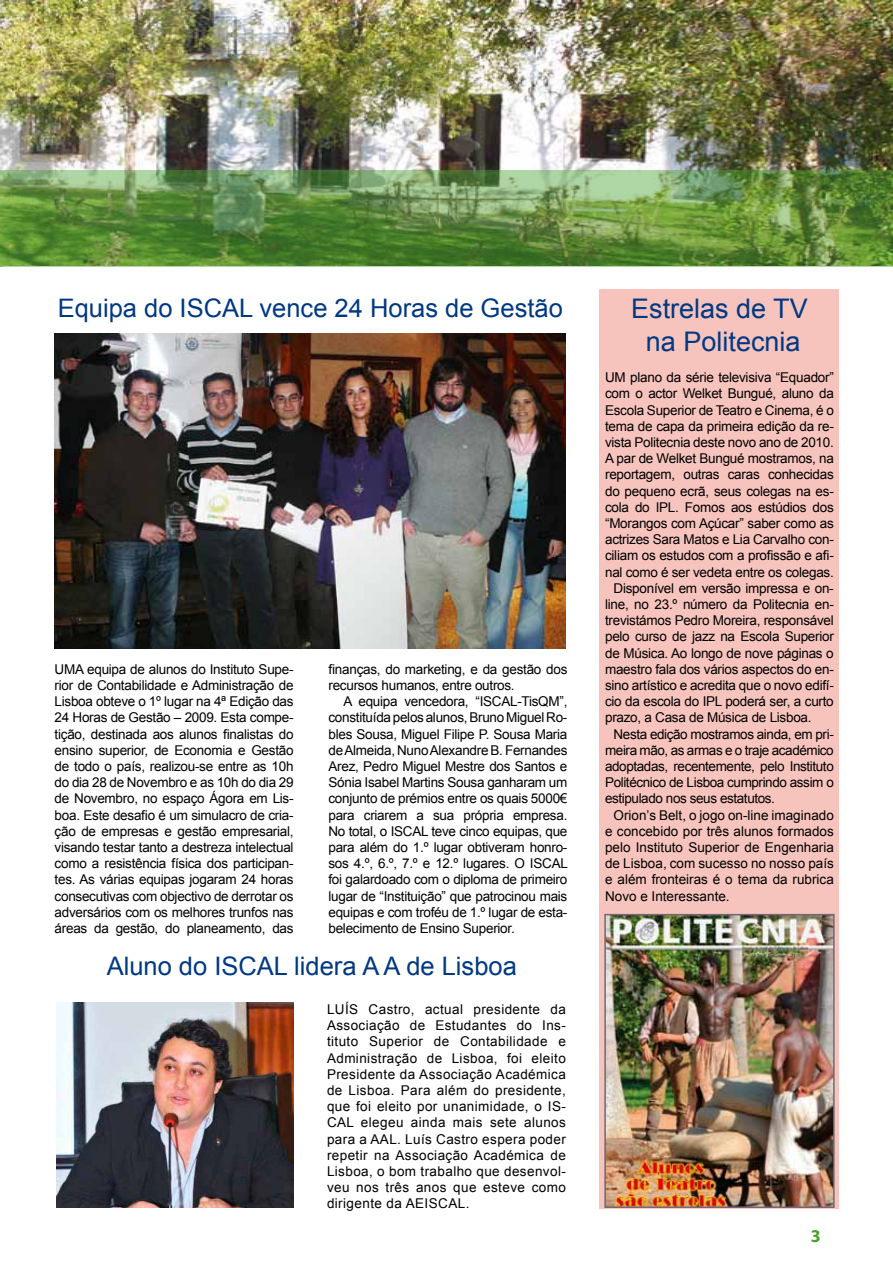
<style>
.page{position:relative;width:893px;height:1263px;background:#fff}
.page>*{position:absolute;margin:0;border:0;box-sizing:border-box;transform-origin:0 0}
.t1{font:27px/32.4px "Arial";color:#003882;text-align:center}
.t2{font:25.5px "Arial";color:#003882}
.t3{font:700 18px "Myriad Pro";color:#44a12b}
.t4{font:13.5px/16.2px "Arial";letter-spacing:-.02em;color:#000;text-align:justify}
.t5{font:13.5px "Arial";color:#000}
</style>
<div class="page">
<img style="left:0;top:0;width:893px;height:170px">
<svg style="left:0;top:170px;width:893px;height:96px;background:#658f46"></svg>
<div style="left:599px;top:289px;width:240px;height:920px;background:#f7c4bd"></div>
<img style="left:607px;top:917px;width:225px;height:288px">
<div style="left:604px;top:914px;width:231px;height:294px;border:2px solid #736777"></div>
<img style="left:57px;top:1002px;width:237px;height:206px">
<img style="left:55px;top:334px;width:511px;height:314px">
<h2 class="t2" style="left:58px;top:292px;width:507px">Equipa do ISCAL vence 24 Horas de Gestão</h2>
<p class="t4" style="left:55px;top:661px;width:240px">UMA equipa de alunos do Instituto Supe&shy;rior de Contabilidade e Administração de Lisboa obteve o 1º lugar na 4ª Edição das 24 Horas de Gestão – 2009. Esta compe&shy;tição, destinada aos alunos finalistas do ensino superior, de Economia e Gestão de todo o país, realizou-se entre as 10h do dia 28 de Novembro e as 10h do dia 29 de Novembro, no espaço Ágora em Lis&shy;boa. Este desafio é um simulacro de cria&shy;ção de empresas e gestão empresarial, visando testar tanto a destreza intelectual como a resistência física dos participan&shy;tes. As várias equipas jogaram 24 horas consecutivas com objectivo de derrotar os adversários com os melhores trunfos nas áreas da gestão, do planeamento, das</p>
<p class="t4" style="left:328px;top:661px;width:240px">finanças, do marketing, e da gestão dos recursos humanos, entre outros.</p>
<p class="t4" style="left:328px;top:693px;width:241px;text-indent:15px">A equipa vencedora, “ISCAL-TisQM”, constituída pelos alunos, Bruno Miguel Ro&shy;bles Sousa, Miguel Filipe P. Sousa Maria de Almeida, Nuno Alexandre B. Fernandes Arez, Pedro Miguel Mestre dos Santos e Sónia Isabel Martins Sousa ganharam um conjunto de prémios entre os quais 5000€ para criarem a sua própria empresa.<br>No total, o ISCAL teve cinco equipas, que para além do 1.º lugar obtiveram honro&shy;sos 4.º, 6.º, 7.º e 12.º lugares. O ISCAL foi galardoado com o diploma de primeiro lugar de “Instituição” que patrocinou mais equipas e com troféu de 1.º lugar de esta&shy;belecimento de Ensino Superior.</p>
<h2 class="t2" style="left:107px;top:950px;width:412px">Aluno do ISCAL lidera A A de Lisboa</h2>
<p class="t4" style="left:327px;top:1001px;width:240px">LUÍS Castro, actual presidente da Associação de Estudantes do Ins&shy;tituto Superior de Contabilidade e Administração de Lisboa, foi eleito Presidente da Associação Académica de Lisboa. Para além do presidente, que foi eleito por unanimidade, o IS-CAL elegeu ainda mais sete alunos para a AAL. Luís Castro espera poder repetir na Associação Académica de Lisboa, o bom trabalho que desenvol&shy;veu nos três anos que esteve como dirigente da AEISCAL.</p>
<h1 class="t1" style="left:631px;top:293px;width:178px">Estrelas de TV na Politecnia</h1>
<p class="t4" style="left:605px;top:369px;width:230px">UM plano da série televisiva “Equador”</p>
<p class="t4" style="left:605px;top:386px;width:230px">com o actor Welket Bungué, aluno da</p>
<p class="t4" style="left:605px;top:402px;width:230px">Escola Superior de Teatro e Cinema, é o</p>
<p class="t4" style="left:605px;top:418px;width:230px">tema de capa da primeira edição da re-</p>
<p class="t4" style="left:605px;top:434px;width:230px">vista Politecnia deste novo ano de 2010.</p>
<p class="t4" style="left:605px;top:450px;width:230px">A par de Welket Bungué mostramos, na</p>
<p class="t4" style="left:605px;top:467px;width:230px">reportagem, outras caras conhecidas</p>
<p class="t4" style="left:605px;top:483px;width:230px">do pequeno ecrã, seus colegas na es-</p>
<p class="t4" style="left:605px;top:499px;width:230px">cola do IPL. Fomos aos estúdios dos</p>
<p class="t4" style="left:605px;top:515px;width:230px">“Morangos com Açúcar” saber como as</p>
<p class="t4" style="left:605px;top:531px;width:230px">actrizes Sara Matos e Lia Carvalho con-</p>
<p class="t4" style="left:605px;top:548px;width:230px">ciliam os estudos com a profissão e afi-</p>
<p class="t4" style="left:605px;top:564px;width:230px">nal como é ser vedeta entre os colegas.</p>
<p class="t4" style="left:614px;top:580px;width:222px">Disponível em versão impressa e on-</p>
<p class="t4" style="left:605px;top:596px;width:230px">line, no 23.º número da Politecnia en-</p>
<p class="t4" style="left:605px;top:612px;width:230px">trevistámos Pedro Moreira, responsável</p>
<p class="t4" style="left:605px;top:629px;width:230px">pelo curso de jazz na Escola Superior</p>
<p class="t4" style="left:605px;top:645px;width:230px">de Música. Ao longo de nove páginas o</p>
<p class="t4" style="left:605px;top:661px;width:230px">maestro fala dos vários aspectos do en-</p>
<p class="t4" style="left:605px;top:677px;width:230px">sino artístico e acredita que o novo edifí-</p>
<p class="t4" style="left:605px;top:693px;width:230px">cio da escola do IPL poderá ser, a curto</p>
<p class="t4" style="left:605px;top:710px;width:208px">prazo, a Casa de Música de Lisboa.</p>
<p class="t4" style="left:614px;top:726px;width:222px">Nesta edição mostramos ainda, em pri-</p>
<p class="t4" style="left:605px;top:742px;width:230px">meira mão, as armas e o traje académico</p>
<p class="t4" style="left:605px;top:758px;width:230px">adoptadas, recentemente, pelo Instituto</p>
<p class="t4" style="left:605px;top:774px;width:230px">Politécnico de Lisboa cumprindo assim o</p>
<p class="t4" style="left:605px;top:791px;width:171px">estipulado nos seus estatutos.</p>
<p class="t5" style="left:614px;top:806px;width:222px">Orion’s Belt, o jogo on-line imaginado</p>
<p class="t5" style="left:605px;top:822px;width:230px">e concebido por três alunos formados</p>
<p class="t5" style="left:605px;top:838px;width:230px">pelo Instituto Superior de Engenharia</p>
<p class="t5" style="left:605px;top:855px;width:230px">de Lisboa, com sucesso no nosso país</p>
<p class="t5" style="left:605px;top:871px;width:230px">e além fronteiras é o tema da rubrica</p>
<p class="t5" style="left:605px;top:887px;width:126px">Novo e Interessante.</p>
<h3 class="t3" style="left:811px;top:1224px;width:11px">3</h3>
</div>
